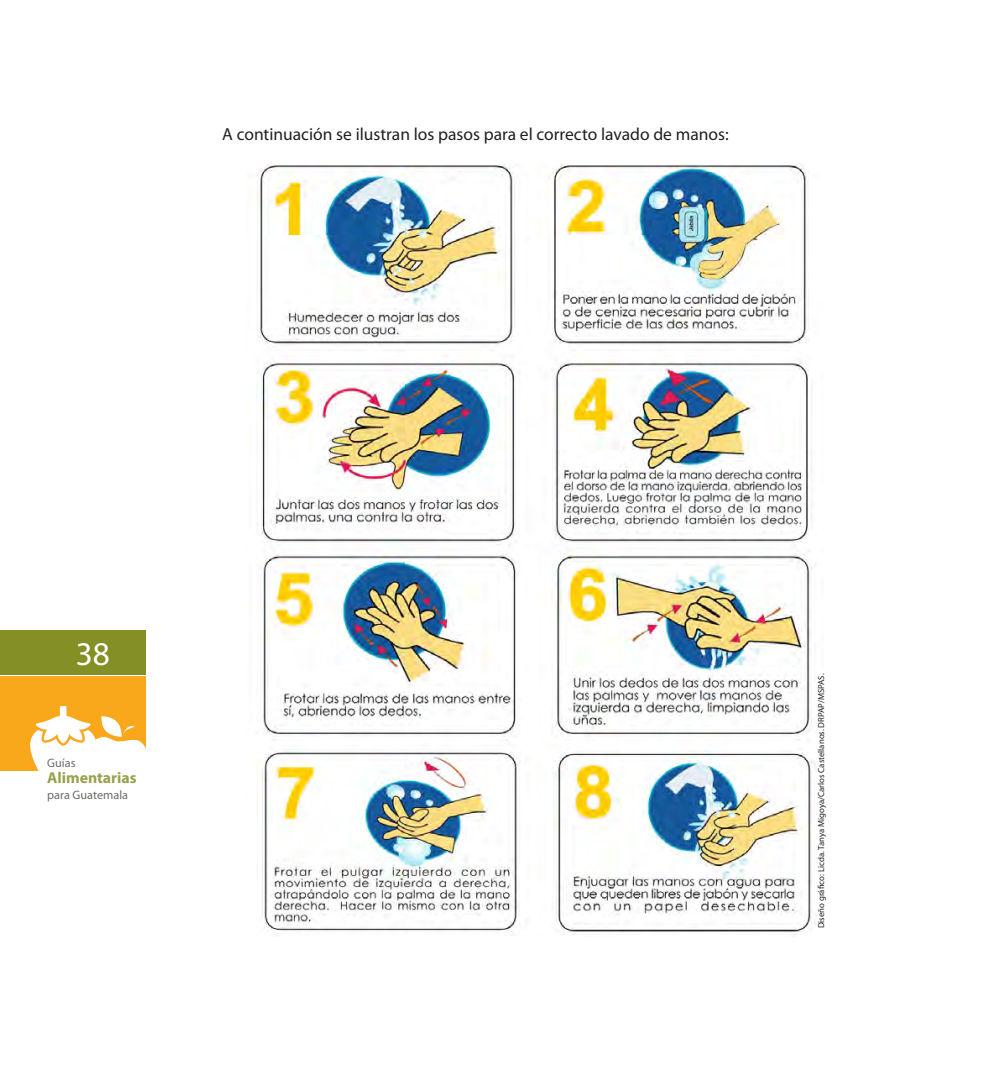
<style>
.page{position:relative;width:1008px;height:1071px;background:#fff}
.page>*{position:absolute;margin:0;border:0;box-sizing:border-box;transform-origin:0 0}
.t1{font:33.25px "Myriad Pro";color:#fff}
.t2{font:17.5px "Myriad Pro";color:#231f20}
.t3{font:700 15.75px "Myriad Pro";color:#9aa14a}
.t4{font:12.25px "Myriad Pro";color:#6d6d67}
.t5{font:8.75px "Myriad Pro";color:#231f20}
</style>
<div class="page">
<div style="left:0;top:677px;width:146px;height:94px;background:#f9a71b"></div>
<div style="left:0;top:630px;width:146px;height:45px;background:#849026"></div>
<svg style="left:30px;top:706px;width:116px;height:65px"></svg>
<img style="left:257px;top:165px;width:559px;height:770px">
<h2 class="t2" style="left:222px;top:124px;width:508px">A continuación se ilustran los pasos para el correcto lavado de manos:</h2>
<h1 class="t1" style="left:76px;top:633px;width:36px">38</h1>
<h3 class="t4" style="left:47px;top:755px;width:30px">Guías</h3>
<h3 class="t3" style="left:47px;top:767px;width:91px">Alimentarias</h3>
<h3 class="t4" style="left:47px;top:787px;width:82px">para Guatemala</h3>
<p class="t5" style="left:816px;top:928px;width:257px;rotate:-90deg">Diseño gráfico: Licda. Tanya Migoya/Carlos Castellanos. DRPAP/MSPAS.</p>
</div>
